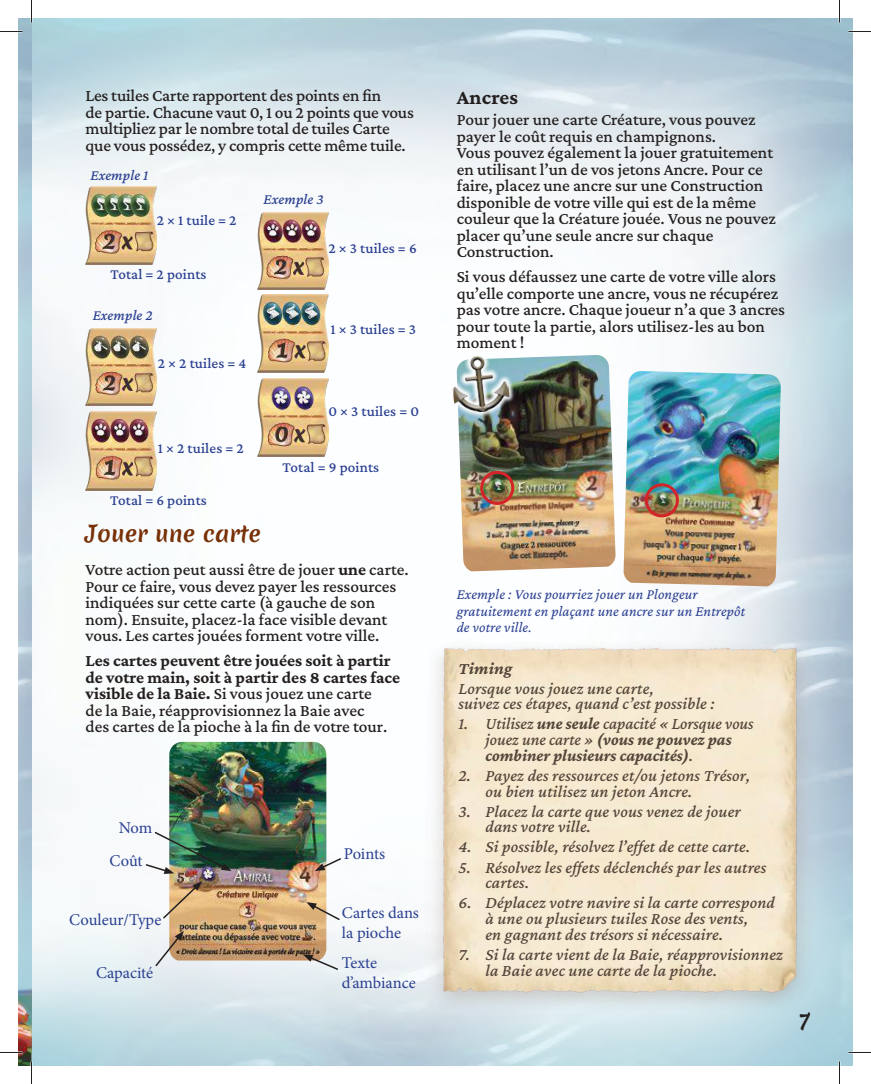
<style>
.page{position:relative;width:871px;height:1084px;background:#fff}
.page>*{position:absolute;margin:0;border:0;box-sizing:border-box;transform-origin:0 0}
.t1{font:22.5px "Merienda One";color:#783006}
.t2{font:700 21px "Crimson Pro";letter-spacing:.01em;color:#241f1f}
.t3{font:21px "Merienda One";color:#241f1f}
.t4{font:500 17.25px/16.5px "Crimson Pro";color:#241f1f}
.t5{font:italic 500 17.25px/15.8px "Crimson Pro";letter-spacing:.01em;color:#54453a}
.t6{font:italic 700 17.25px/15.8px "Crimson Pro";color:#54453a}
.t7{font:16.5px/19.8px "Minion Pro";letter-spacing:-.005em;color:#2a3f91}
.t8{font:500 15px "Crimson Pro";letter-spacing:.01em;color:#2a3f91}
.t9{font:italic 15px/16.5px "Crimson Pro";letter-spacing:.01em;color:#2a3f91}
.t10{font:italic 500 15px "Crimson Pro";letter-spacing:.01em;color:#2a3f91}
.s1{font-weight:700}
.s2{font-weight:500}
</style>
<div class="page">
<img style="left:19px;top:19px;width:833px;height:1046px">
<img style="left:411px;top:628px;width:419px;height:385px">
<img style="left:19px;top:869px;width:13px;height:196px">
<img style="left:169px;top:742px;width:157px;height:218px">
<img style="left:145px;top:830px;width:86px;height:44px">
<svg style="left:162px;top:881px;width:40px;height:38px"></svg>
<svg style="left:315px;top:856px;width:27px;height:15px"></svg>
<svg style="left:306px;top:902px;width:35px;height:19px"></svg>
<svg style="left:154px;top:930px;width:30px;height:37px"></svg>
<svg style="left:303px;top:954px;width:36px;height:17px"></svg>
<img style="left:456px;top:355px;width:160px;height:216px">
<img style="left:623px;top:371px;width:158px;height:215px">
<svg style="left:442px;top:346px;width:76px;height:76px"></svg>
<img style="left:449px;top:353px;width:62px;height:62px">
<img style="left:86px;top:187px;width:70px;height:77px">
<img style="left:86px;top:328px;width:70px;height:78px">
<img style="left:86px;top:412px;width:71px;height:78px">
<img style="left:258px;top:294px;width:70px;height:78px">
<img style="left:258px;top:212px;width:70px;height:78px">
<img style="left:258px;top:379px;width:70px;height:77px">
<div style="left:480px;top:471px;width:34px;height:34px;border:3px solid #d42429;border-radius:50%"></div>
<div style="left:645px;top:483px;width:34px;height:34px;border:3px solid #d42429;border-radius:50%"></div>
<hr style="left:0;top:1051px;width:22px;height:2px;background:#fff">
<hr style="left:848px;top:1051px;width:23px;height:2px;background:#fff">
<hr style="left:838px;top:0;width:2px;height:22px;background:#fff">
<hr style="left:838px;top:1061px;width:2px;height:22px;background:#fff">
<svg style="left:0;top:31px;width:22px;height:1px"></svg>
<svg style="left:848px;top:31px;width:23px;height:1px"></svg>
<svg style="left:0;top:1052px;width:22px;height:1px"></svg>
<svg style="left:848px;top:1052px;width:23px;height:1px"></svg>
<svg style="left:31px;top:0;width:1px;height:22px"></svg>
<svg style="left:31px;top:1061px;width:1px;height:22px"></svg>
<svg style="left:839px;top:0;width:1px;height:22px"></svg>
<svg style="left:839px;top:1061px;width:1px;height:22px"></svg>
<p class="t4" style="left:86px;top:87px;width:330px">Les tuiles Carte rapportent des points en fin<br>de partie. Chacune vaut 0, 1 ou 2 points que vous multipliez par le nombre total de tuiles Carte que vous possédez, y compris cette même tuile.</p>
<p class="t10" style="left:90px;top:165px;width:59px">Exemple 1</p>
<p class="t8" style="left:157px;top:211px;width:81px">2 × 1 tuile = 2</p>
<p class="t8" style="left:110px;top:265px;width:98px">Total = 2 points</p>
<p class="t10" style="left:93px;top:305px;width:62px">Exemple 2</p>
<p class="t8" style="left:158px;top:354px;width:90px">2 × 2 tuiles = 4</p>
<p class="t8" style="left:158px;top:438px;width:87px">1 × 2 tuiles = 2</p>
<p class="t8" style="left:110px;top:491px;width:98px">Total = 6 points</p>
<p class="t10" style="left:264px;top:190px;width:62px">Exemple 3</p>
<p class="t8" style="left:328px;top:239px;width:90px">2 × 3 tuiles = 6</p>
<p class="t8" style="left:330px;top:319px;width:87px">1 × 3 tuiles = 3</p>
<p class="t8" style="left:328px;top:402px;width:92px">0 × 3 tuiles = 0</p>
<p class="t8" style="left:282px;top:457px;width:98px">Total = 9 points</p>
<h1 class="t1" style="left:86px;top:517px;width:177px">Jouer une carte</h1>
<p class="t4" style="left:86px;top:561px;width:325px">Votre action peut aussi être de jouer <span class="s1">une</span> carte.<br>Pour ce faire, vous devez payer les ressources indiquées sur cette carte (à gauche de son nom). Ensuite, placez-la face visible devant vous. Les cartes jouées forment votre ville.</p>
<p class="t4" style="left:86px;top:652px;width:316px"><span class="s1">Les cartes peuvent être jouées soit à partir de votre main, soit à partir des 8 cartes face visible de la Baie.</span> Si vous jouez une carte<br>de la Baie, réapprovisionnez la Baie avec<br>des cartes de la pioche à la fin de votre tour.</p>
<p class="t7" style="left:110px;top:810px;width:44px;line-height:33.3px;text-align:center">Nom<br>Coût</p>
<p class="t7" style="left:69px;top:910px;width:94px">Couleur/Type</p>
<p class="t7" style="left:344px;top:843px;width:43px">Points</p>
<p class="t7" style="left:342px;top:902px;width:79px">Cartes dans la pioche</p>
<p class="t7" style="left:96px;top:963px;width:59px">Capacité</p>
<p class="t7" style="left:342px;top:952px;width:75px">Texte d’ambiance</p>
<p class="t2" style="left:457px;top:84px;width:63px">Ancres</p>
<p class="t4" style="left:457px;top:111px;width:321px">Pour jouer une carte Créature, vous pouvez payer le coût requis en champignons.<br>Vous pouvez également la jouer gratuitement en utilisant l’un de vos jetons Ancre. Pour ce faire, placez une ancre sur une Construction disponible de votre ville qui est de la même couleur que la Créature jouée. Vous ne pouvez placer qu’une seule ancre sur chaque Construction.</p>
<p class="t4" style="left:457px;top:268px;width:330px">Si vous défaussez une carte de votre ville alors qu’elle comporte une ancre, vous ne récupérez pas votre ancre. Chaque joueur n’a que 3 ancres pour toute la partie, alors utilisez-les au bon moment !</p>
<p class="t9" style="left:457px;top:585px;width:290px">Exemple : Vous pourriez jouer un Plongeur gratuitement en plaçant une ancre sur un Entrepôt de votre ville.</p>
<p class="t6" style="left:458px;top:660px;width:55px">Timing</p>
<p class="t5" style="left:458px;top:680px;width:258px">Lorsque vous jouez une carte,<br>suivez ces étapes, quand c’est possible :</p>
<p class="t6" style="left:485px;top:715px;width:270px;text-indent:-27px"><span class="s2">1. Utilisez</span> une seule <span class="s2">capacité « Lorsque vous jouez une carte »</span> (vous ne pouvez pas combiner plusieurs capacités)<span class="s2">.</span></p>
<p class="t5" style="left:485px;top:767px;width:266px;text-indent:-27px">2. Payez des ressources et/ou jetons Trésor, ou bien utilisez un jeton Ancre.</p>
<p class="t5" style="left:485px;top:803px;width:257px;text-indent:-27px">3. Placez la carte que vous venez de jouer dans votre ville.</p>
<p class="t5" style="left:458px;top:838px;width:293px">4. Si possible, résolvez l’effet de cette carte.</p>
<p class="t5" style="left:485px;top:858px;width:282px;text-indent:-27px">5. Résolvez les effets déclenchés par les autres cartes.</p>
<p class="t5" style="left:485px;top:894px;width:291px;text-indent:-27px">6. Déplacez votre navire si la carte correspond à une ou plusieurs tuiles Rose des vents,<br>en gagnant des trésors si nécessaire.</p>
<p class="t5" style="left:485px;top:946px;width:299px;text-indent:-27px">7. Si la carte vient de la Baie, réapprovisionnez la Baie avec une carte de la pioche.</p>
<p class="t3" style="left:798px;top:1006px;width:15px">7</p>
</div>
